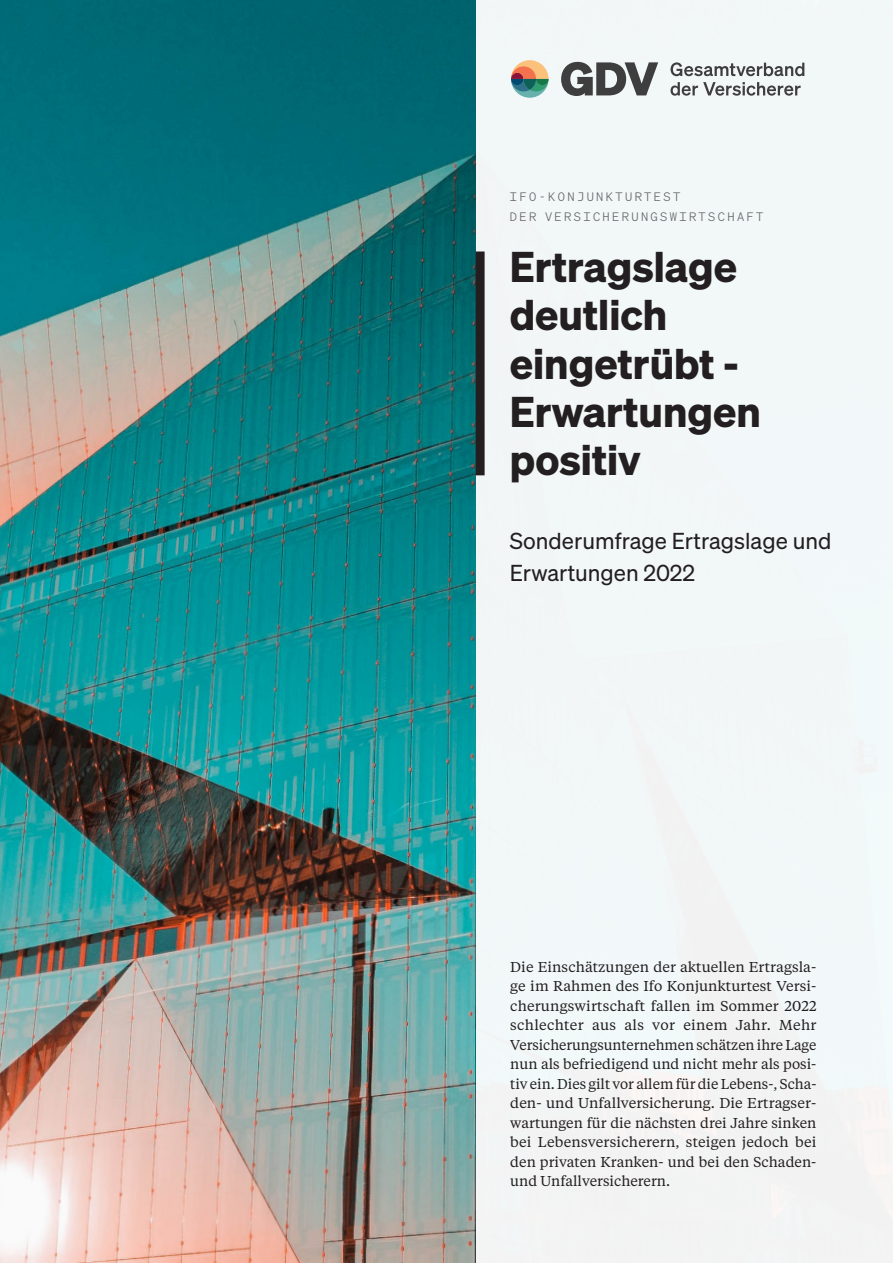
<style>
.page{position:relative;width:893px;height:1263px;background:#fff}
.page>*{position:absolute;margin:0;border:0;box-sizing:border-box;transform-origin:0 0}
.t1{font:42px/48.3px "Sohne Dreiviertelfett";color:#231f20}
.t2{font:22.5px/31.5px "Sohne Buch";color:#231f20}
._22-Fließtext{font:14.25px/19.5px "Tiempos Text";color:#231f20;text-align:justify}
.t3{font:12px/20.5px "Sohne Mono Leicht";letter-spacing:.2em;color:#636366}
</style>
<div class="page">
<img style="left:0;top:0;width:476px;height:1263px">
<div style="left:476px;top:0;width:417px;height:1263px;background:#f2f7f7"></div>
<div style="left:476px;top:251px;width:9px;height:224px;background:#231f20"></div>
<svg style="left:670px;top:62px;width:134px;height:14px"></svg>
<svg style="left:670px;top:82px;width:131px;height:14px"></svg>
<svg style="left:561px;top:62px;width:97px;height:34px"></svg>
<svg style="left:511px;top:60px;width:38px;height:38px"></svg>
<p class="t3" style="left:510px;top:186px;width:255px">IFO-KONJUNKTURTEST<br>DER VERSICHERUNGSWIRTSCHAFT</p>
<p class="t1" style="left:510px;top:242px;width:252px">Ertragslage deutlich eingetrübt -<br>Erwartungen positiv</p>
<p class="t2" style="left:510px;top:525px;width:323px">Sonderumfrage Ertragslage und<br>Erwartungen 2022</p>
<p class="_22-Fließtext" style="left:510px;top:956px;width:308px">Die Einschätzungen der aktuellen Ertragsla&shy;ge im Rahmen des Ifo Konjunkturtest Versi&shy;cherungswirtschaft fallen im Sommer 2022 schlechter aus als vor einem Jahr. Mehr Versicherungsunternehmen schätzen ihre Lage nun als befriedigend und nicht mehr als posi&shy;tiv ein. Dies gilt vor allem für die Lebens-, Scha&shy;den- und Unfallversicherung. Die Ertragser&shy;wartungen für die nächsten drei Jahre sinken bei Lebensversicherern, steigen jedoch bei den privaten Kranken- und bei den Schaden&shy;und Unfallversicherern.</p>
</div>
